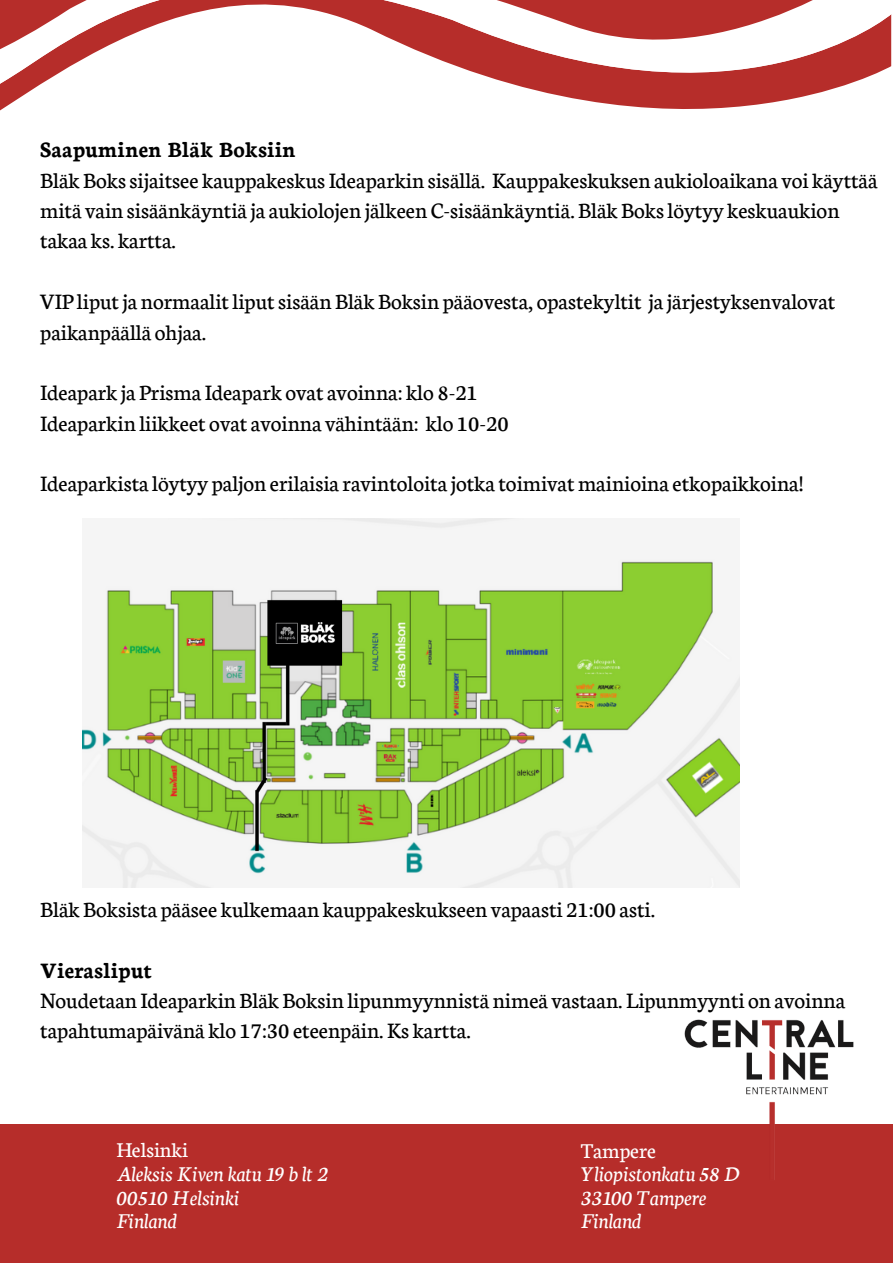
<style>
.page{position:relative;width:893px;height:1263px;background:#fff}
.page>*{position:absolute;margin:0;border:0;box-sizing:border-box;transform-origin:0 0}
.t1{font:23.48px/30.4px "Neuton";color:#000}
.t2{font:700 23.48px "Neuton";color:#000}
.t3{font:italic 22.5px/23.6px "Neuton";color:#fff}
.t4{font:22.5px "Neuton";color:#fff}
</style>
<div class="page">
<div style="left:0;top:1124px;width:893px;height:139px;background:#b62d2a"></div>
<img style="left:684px;top:1019px;width:170px;height:161px">
<svg style="left:0;top:93px;width:818px;height:18px"></svg>
<svg style="left:0;top:0;width:891px;height:93px"></svg>
<img style="left:83px;top:518px;width:657px;height:370px">
<p class="t2" style="left:40px;top:133px;width:257px">Saapuminen Bläk Boksiin</p>
<p class="t1" style="left:40px;top:163px;width:839px">Bläk Bokssijaitsee kauppakeskusIdeaparkin sisällä. Kauppakeskuksen aukioloaikana voi käyttää mitä vain sisäänkäyntiä ja aukiolojen jälkeen C-sisäänkäyntiä. Bläk Bokslöytyy keskuaukion takaa ks. kartta.</p>
<p class="t1" style="left:40px;top:285px;width:796px">VIP liputja normaalitliputsisään Bläk Boksin pääovesta, opastekyltit ja järjestyksenvalovat paikanpäällä ohjaa.</p>
<p class="t1" style="left:40px;top:376px;width:470px">Ideapark ja Prisma Ideapark ovat avoinna: klo 8-21<br>Ideaparkin liikkeet ovat avoinna vähintään: klo 10-20</p>
<p class="t1" style="left:40px;top:467px;width:765px">Ideaparkista löytyy paljon erilaisia ravintoloita jotka toimivatmainioina etkopaikkoina!</p>
<p class="t1" style="left:40px;top:892px;width:616px">Bläk Boksista pääsee kulkemaan kauppakeskukseen vapaasti 21:00 asti.</p>
<p class="t2" style="left:40px;top:953px;width:113px">Vierasliput</p>
<p class="t1" style="left:40px;top:983px;width:806px">Noudetaan Ideaparkin Bläk Boksin lipunmyynnistä nimeä vastaan. Lipunmyynti on avoinna tapahtumapäivänä klo 17:30 eteenpäin.Ks kartta.</p>
<p class="t4" style="left:116px;top:1134px;width:73px">Helsinki</p>
<p class="t3" style="left:116px;top:1160px;width:213px">Aleksis Kiven katu 19 b lt 2<br>00510 Helsinki<br>Finland</p>
<p class="t4" style="left:581px;top:1134px;width:77px">Tampere</p>
<p class="t3" style="left:581px;top:1160px;width:160px">Yliopistonkatu 58 D<br>33100 Tampere<br>Finland</p>
</div>
